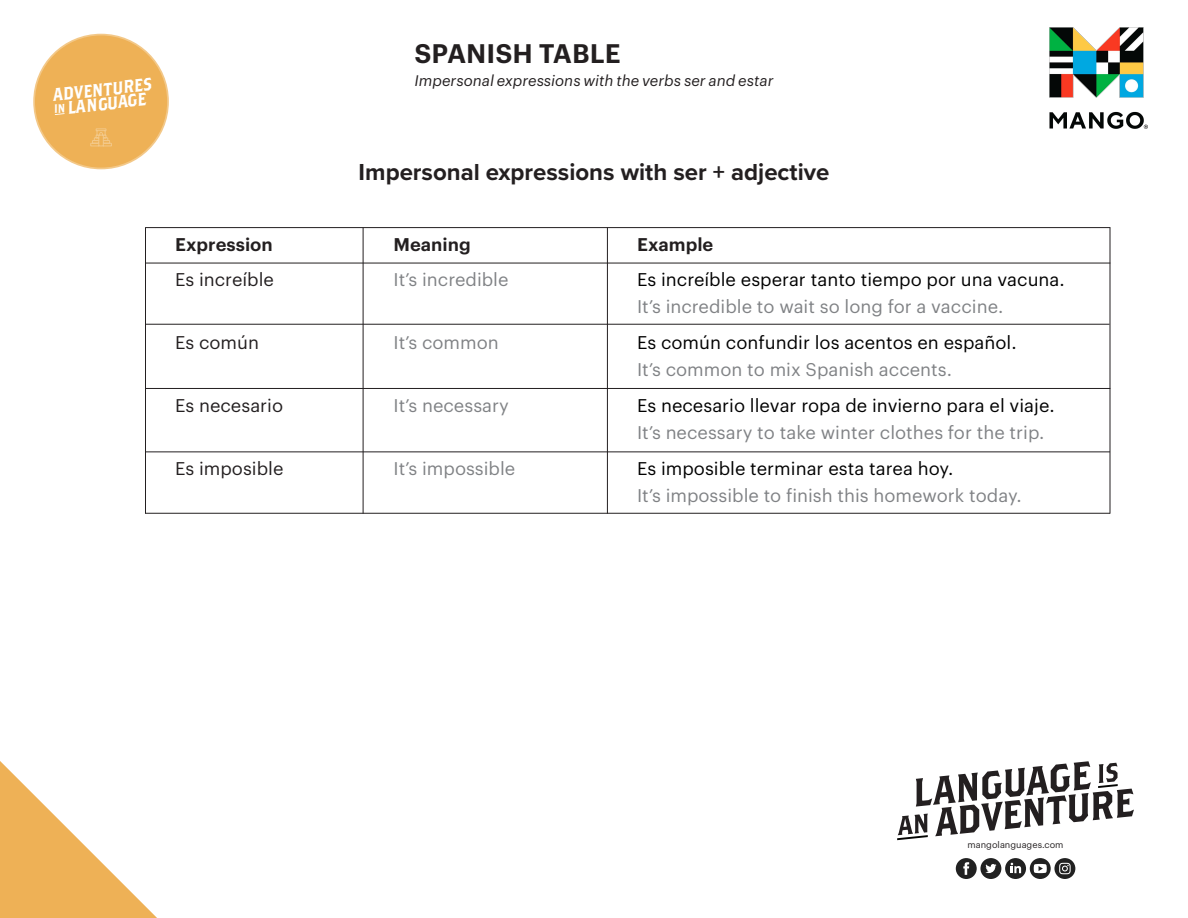
<style>
.page{position:relative;width:1188px;height:918px;background:#fff}
.page>*{position:absolute;margin:0;border:0;box-sizing:border-box;transform-origin:0 0}
.t1{font:600 26.25px "Graphik LCG";color:#231f20}
.t2{font:700 24px "Proxima Nova";color:#231f20}
.t3{font:18px/27px "Graphik LCG";color:#000}
.t4{font:18px/27px "Graphik LCG";color:#808285}
.t5{font:18px "Graphik LCG";color:#231f20}
.t6{font:600 18px "Graphik LCG";color:#231f20}
.t7{font:17.85px/14.4px "Brothers OT";color:#fff;scale:.91 1}
.t8{font:italic 15px "Graphik LCG";color:#231f20}
.t9{font:9px "Graphik LCG";color:#231f20}
.s1{font-size:12px}
.s2{color:#808285}
.s3{color:#000}
</style>
<div class="page">
<div style="left:33px;top:34px;width:136px;height:135px;background:#eeb156;border-radius:50%"></div>
<svg style="left:55px;top:113px;width:10px;height:2px"></svg>
<div style="left:32px;top:32px;width:139px;height:139px;border:3px solid #fff;border-radius:50%"></div>
<svg style="left:90px;top:128px;width:22px;height:19px"></svg>
<hr style="left:145px;top:263px;width:965px;height:1px;background:#231f20">
<hr style="left:145px;top:513px;width:965px;height:1px;background:#231f20">
<hr style="left:145px;top:452px;width:965px;height:1px;background:#231f20">
<hr style="left:145px;top:227px;width:965px;height:1px;background:#231f20">
<hr style="left:145px;top:388px;width:965px;height:1px;background:#231f20">
<hr style="left:145px;top:324px;width:965px;height:1px;background:#231f20">
<hr style="left:363px;top:228px;width:1px;height:286px;background:#231f20">
<hr style="left:145px;top:228px;width:1px;height:286px;background:#231f20">
<hr style="left:607px;top:228px;width:1px;height:286px;background:#231f20">
<hr style="left:1110px;top:228px;width:1px;height:286px;background:#231f20">
<svg style="left:0;top:761px;width:157px;height:157px"></svg>
<svg style="left:897px;top:761px;width:237px;height:79px"></svg>
<div style="left:1030px;top:858px;width:21px;height:21px;background:#212121;border-radius:10px"></div>
<svg style="left:1034px;top:864px;width:13px;height:9px"></svg>
<div style="left:980px;top:858px;width:21px;height:21px;background:#212121;border-radius:10px"></div>
<svg style="left:985px;top:864px;width:11px;height:9px"></svg>
<svg style="left:1005px;top:858px;width:21px;height:21px"></svg>
<svg style="left:1011px;top:863px;width:10px;height:10px"></svg>
<div style="left:956px;top:858px;width:21px;height:21px;background:#212121;border-radius:10px"></div>
<svg style="left:963px;top:862px;width:6px;height:13px"></svg>
<div style="left:1054px;top:858px;width:21px;height:21px;background:#212121;border-radius:10px"></div>
<svg style="left:1059px;top:863px;width:12px;height:11px"></svg>
<img style="left:1049px;top:27px;width:98px;height:102px">
<p class="t7" style="left:52px;top:88px;width:111px;rotate:-6deg">ADVENTURES<br><span class="s1">IN</span> LANGUAGE</p>
<h1 class="t1" style="left:414px;top:34px;width:208px">SPANISH TABLE</h1>
<p class="t8" style="left:414px;top:69px;width:361px">Impersonal expressions with the verbs ser and estar</p>
<p class="t2" style="left:359px;top:154px;width:472px">Impersonal expressions with ser + adjective</p>
<p class="t6" style="left:175px;top:231px;width:99px">Expression</p>
<p class="t6" style="left:393px;top:231px;width:79px">Meaning</p>
<p class="t6" style="left:637px;top:231px;width:78px">Example</p>
<p class="t5" style="left:175px;top:266px;width:101px">Es increíble</p>
<p class="t4" style="left:393px;top:265px;width:117px">It’s incredible</p>
<p class="t3" style="left:637px;top:265px;width:429px">Es increíble esperar tanto tiempo por una vacuna.<br><span class="s2">It’s incredible to wait so long for a vaccine.</span></p>
<p class="t5" style="left:175px;top:329px;width:86px">Es común</p>
<p class="t4" style="left:393px;top:328px;width:107px">It’s common</p>
<p class="t3" style="left:637px;top:328px;width:381px">Es común confundir los acentos en español.<br><span class="s2">It’s common to mix Spanish accents.</span></p>
<p class="t5" style="left:175px;top:392px;width:110px">Es necesario</p>
<p class="t4" style="left:393px;top:391px;width:117px">It’s necessary</p>
<p class="t3" style="left:637px;top:391px;width:419px">Es necesario llevar ropa de invierno para el viaje.<br><span class="s2">It’s necessary to take winter clothes for the trip.</span></p>
<p class="t5" style="left:175px;top:455px;width:110px">Es imposible</p>
<p class="t4" style="left:393px;top:454px;width:123px">It’s impossible</p>
<p class="t4" style="left:637px;top:454px;width:386px"><span class="s3">Es imposible terminar esta tarea hoy.<br></span>It’s impossible to finish this homework today.</p>
<p class="t9" style="left:968px;top:838px;width:98px">mangolanguages.com</p>
</div>
